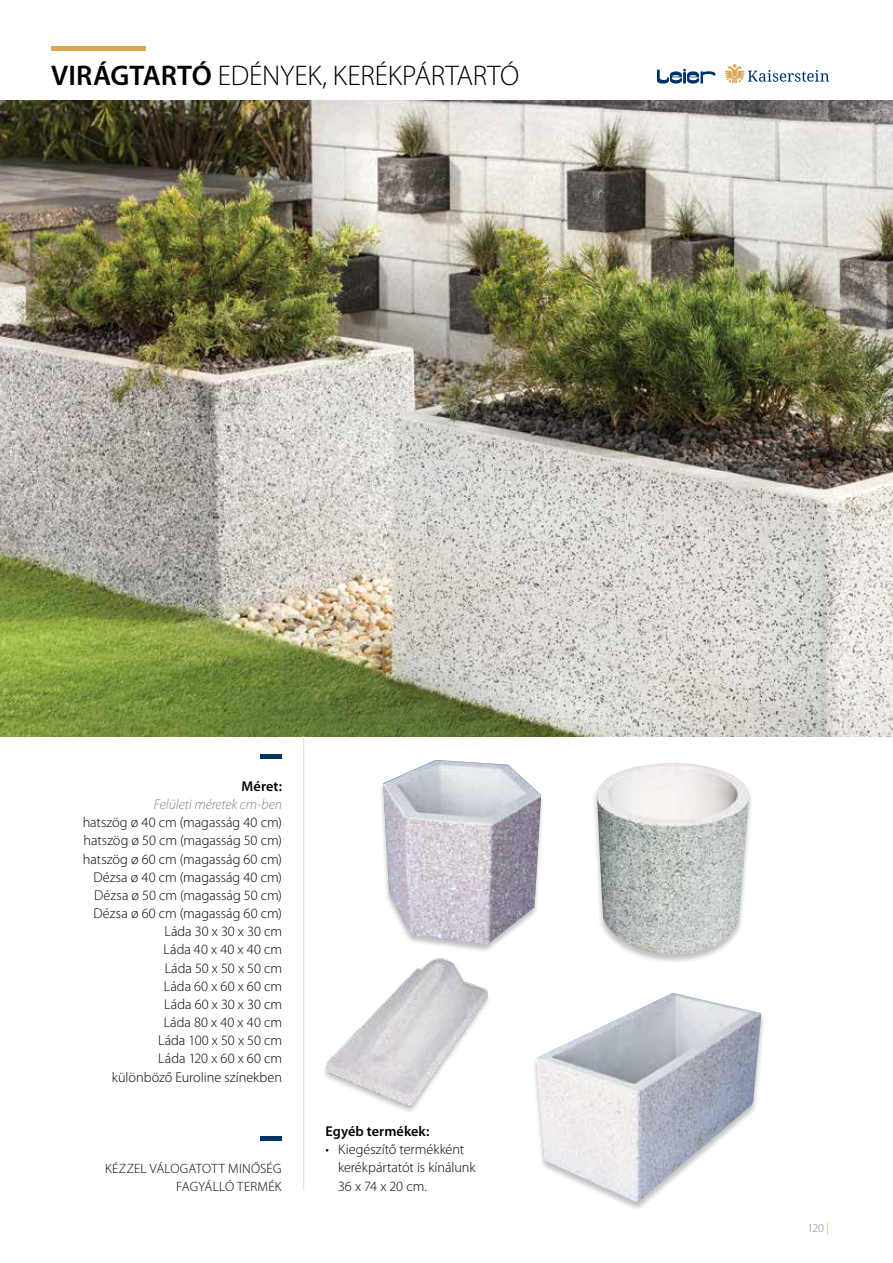
<style>
.page{position:relative;width:893px;height:1263px;background:#fff}
.page>*{position:absolute;margin:0;border:0;box-sizing:border-box;transform-origin:0 0}
.t1{font:300 28.5px "Myriad Pro";letter-spacing:-.01em;color:#000}
.t2{font:300 14.25px/18.1px "Myriad Pro";letter-spacing:-.005em;color:#000;text-align:right}
.t3{font:italic 300 14.25px "Myriad Pro";letter-spacing:-.005em;color:#808285}
.t4{font:600 14.25px "Myriad Pro";letter-spacing:.005em;color:#000}
.t5{font:300 13.5px/18.1px "Myriad Pro";letter-spacing:.015em;color:#000;text-align:right}
.t6{font:300 12px "Myriad Pro";color:#808285}
.s1{font-weight:600}
.s2{color:#daa751}
</style>
<div class="page">
<img style="left:0;top:100px;width:893px;height:636px">
<div style="left:260px;top:754px;width:22px;height:5px;background:#003365"></div>
<hr style="left:260px;top:1136px;width:22px;height:4px;background:#003365">
<hr style="left:303px;top:736px;width:1px;height:454px;background:#dcddde">
<svg style="left:657px;top:69px;width:58px;height:15px"></svg>
<svg style="left:725px;top:64px;width:104px;height:20px"></svg>
<hr style="left:51px;top:47px;width:94px;height:4px;background:#daa751">
<img style="left:536px;top:993px;width:225px;height:209px">
<div style="left:592px;top:762px;width:162px;height:202px;background:#000;opacity:.25"></div>
<img style="left:597px;top:763px;width:153px;height:192px">
<img style="left:324px;top:958px;width:165px;height:153px">
<div style="left:379px;top:760px;width:167px;height:193px;background:#000;opacity:.25"></div>
<img style="left:383px;top:760px;width:158px;height:185px">
<h1 class="t1" style="left:51px;top:59px;width:469px"><span class="s1">VIRÁGTARTÓ</span> EDÉNYEK, KERÉKPÁRTARTÓ</h1>
<p class="t4" style="left:242px;top:777px;width:42px">Méret:</p>
<p class="t3" style="left:154px;top:796px;width:130px">Felületi méretek cm-ben</p>
<p class="t2" style="left:83px;top:813px;width:201px">hatszög ø 40 cm (magasság 40 cm) hatszög ø 50 cm (magasság 50 cm) hatszög ø 60 cm (magasság 60 cm)<br>Dézsa ø 40 cm (magasság 40 cm)<br>Dézsa ø 50 cm (magasság 50 cm)<br>Dézsa ø 60 cm (magasság 60 cm)<br>Láda 30 x 30 x 30 cm<br>Láda 40 x 40 x 40 cm<br>Láda 50 x 50 x 50 cm<br>Láda 60 x 60 x 60 cm<br>Láda 60 x 30 x 30 cm<br>Láda 80 x 40 x 40 cm<br>Láda 100 x 50 x 50 cm<br>Láda 120 x 60 x 60 cm<br>különböző Euroline színekben</p>
<p class="t5" style="left:105px;top:1159px;width:178px">KÉZZEL VÁLOGATOTT MINŐSÉG<br>FAGYÁLLÓ TERMÉK</p>
<p class="t4" style="left:325px;top:1122px;width:106px">Egyéb termékek:</p>
<p class="t2" style="left:338px;top:1140px;width:139px;text-align:left;text-indent:-13px">• Kiegészítő termékként kerékpártatót is kínálunk<br>36 x 74 x 20 cm.</p>
<p class="t6" style="left:807px;top:1220px;width:23px">120 <span class="s2">|</span></p>
</div>
